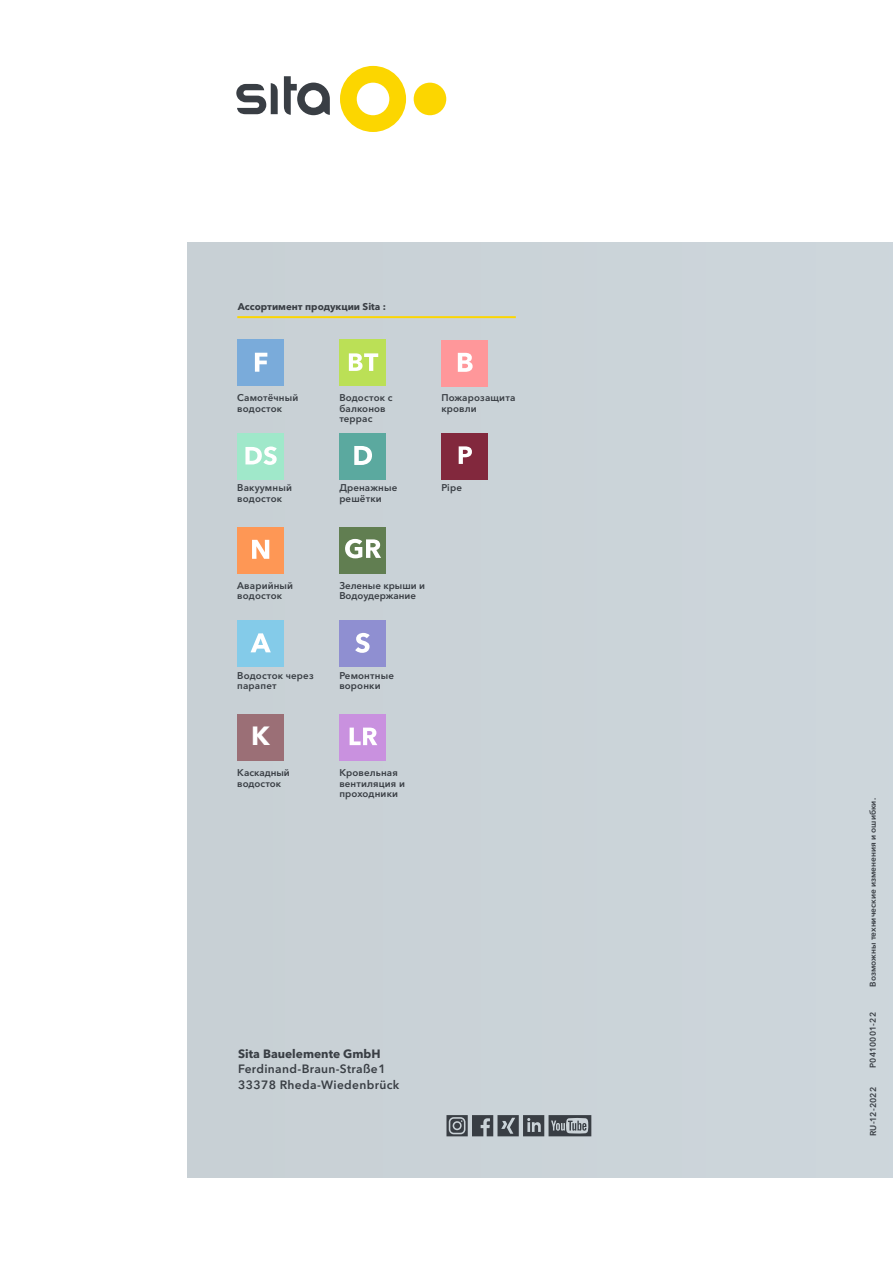
<style>
.page{position:relative;width:893px;height:1263px;background:#fff}
.page>*{position:absolute;margin:0;border:0;box-sizing:border-box;transform-origin:0 0}
.t1{font:700 26.1px "Avenir Next W1 G";color:#fff}
.t2{font:600 12px/15.8px "Avenir Next W1 G";letter-spacing:.03em;color:#393e44}
.t3{font:700 12px "Avenir Next W1 G";color:#393e44}
.t4{font:600 9.75px/10.5px "Avenir Next W1 G";letter-spacing:.015em;color:#393e44}
.t5{font:700 9.75px "Avenir Next W1 G";color:#393e44}
.t6{font:600 8.55px "Avenir Next W1 G";letter-spacing:.02em;color:#393e44}
.t7{font:600 8.4px "Avenir Next W1 G";color:#393e44}
.t8{font:600 8.4px "Avenir Next W1 G";letter-spacing:.035em;color:#393e44}
</style>
<div class="page">
<div style="left:187px;top:242px;width:706px;height:936px;background:#cbd3d8"></div>
<svg style="left:340px;top:66px;width:66px;height:66px"></svg>
<svg style="left:236px;top:83px;width:42px;height:31px"></svg>
<svg style="left:284px;top:76px;width:46px;height:39px"></svg>
<div style="left:414px;top:83px;width:32px;height:32px;background:#fcd600;border-radius:50%"></div>
<svg style="left:446px;top:1115px;width:145px;height:21px"></svg>
<hr style="left:237px;top:316px;width:279px;height:2px;background:#fcd600">
<div style="left:237px;top:340px;width:47px;height:46px;background:#7aabda"></div>
<svg style="left:255px;top:353px;width:12px;height:19px"></svg>
<div style="left:237px;top:620px;width:47px;height:47px;background:#84cbe9"></div>
<svg style="left:250px;top:633px;width:21px;height:19px"></svg>
<div style="left:237px;top:433px;width:47px;height:47px;background:#a0e8ca"></div>
<svg style="left:245px;top:446px;width:32px;height:19px"></svg>
<div style="left:441px;top:340px;width:47px;height:46px;background:#ff979a"></div>
<svg style="left:458px;top:353px;width:15px;height:19px"></svg>
<div style="left:339px;top:433px;width:47px;height:47px;background:#5ba99f"></div>
<svg style="left:354px;top:446px;width:18px;height:19px"></svg>
<div style="left:339px;top:340px;width:47px;height:46px;background:#bbe056"></div>
<svg style="left:349px;top:353px;width:29px;height:18px"></svg>
<div style="left:339px;top:620px;width:47px;height:47px;background:#8f8fd1"></div>
<svg style="left:355px;top:633px;width:15px;height:20px"></svg>
<div style="left:237px;top:714px;width:47px;height:46px;background:#9b6f76"></div>
<div style="left:339px;top:527px;width:47px;height:46px;background:#617e51"></div>
<svg style="left:345px;top:539px;width:36px;height:19px"></svg>
<div style="left:339px;top:714px;width:47px;height:46px;background:#c991df"></div>
<svg style="left:350px;top:728px;width:27px;height:17px"></svg>
<div style="left:441px;top:433px;width:47px;height:47px;background:#82283d"></div>
<svg style="left:459px;top:446px;width:13px;height:18px"></svg>
<div style="left:237px;top:527px;width:47px;height:46px;background:#fe9755"></div>
<svg style="left:252px;top:540px;width:17px;height:19px"></svg>
<p class="t5" style="left:238px;top:301px;width:150px">Ассортимент продукции Sita :</p>
<p class="t4" style="left:237px;top:393px;width:63px">Самотёчный водосток</p>
<p class="t4" style="left:237px;top:483px;width:56px">Вакуумный водосток</p>
<p class="t4" style="left:339px;top:393px;width:55px">Водосток с балконов террас</p>
<p class="t4" style="left:339px;top:483px;width:60px">Дренажные решётки</p>
<p class="t4" style="left:441px;top:393px;width:76px">Пожарозащита кровли</p>
<p class="t4" style="left:441px;top:483px;width:22px">Pipe</p>
<p class="t4" style="left:237px;top:580px;width:57px">Аварийный водосток</p>
<p class="t4" style="left:339px;top:580px;width:87px">Зеленые крыши и<br>Водоудержание</p>
<p class="t4" style="left:237px;top:670px;width:78px">Водосток через парапет</p>
<h1 class="t1" style="left:251px;top:720px;width:20px">K</h1>
<p class="t4" style="left:237px;top:768px;width:54px">Каскадный водосток</p>
<p class="t4" style="left:339px;top:670px;width:56px">Ремонтные воронки</p>
<p class="t4" style="left:339px;top:768px;width:67px">Кровельная вентиляция и проходники</p>
<p class="t3" style="left:238px;top:1046px;width:144px">Sita Bauelemente GmbH</p>
<p class="t2" style="left:238px;top:1061px;width:163px">Ferdinand-Braun-Straße 1<br>33378 Rheda-Wiedenbrück</p>
<p class="t7" style="left:868px;top:986px;width:190px;rotate:-90deg">Возможны технические изменения и ошибки.</p>
<p class="t8" style="left:868px;top:1068px;width:58px;rotate:-90deg">P0410001-22</p>
<p class="t6" style="left:868px;top:1136px;width:51px;rotate:-90deg">RU-12-2022</p>
</div>
